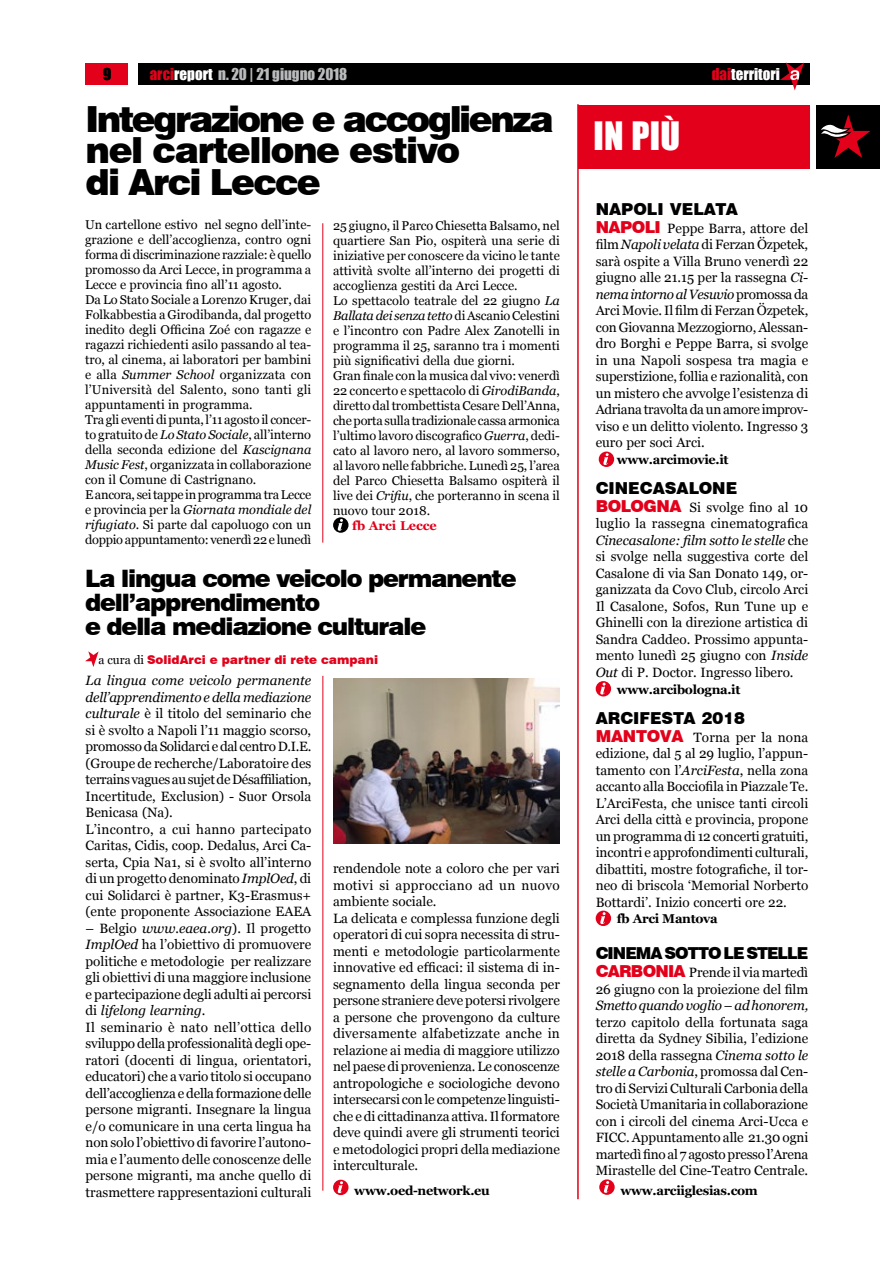
<style>
.page{position:relative;width:893px;height:1263px;background:#fff}
.page>*{position:absolute;margin:0;border:0;box-sizing:border-box;transform-origin:0 0}
.t1{font:900 36px/31.5px "Swiss 721 BT";letter-spacing:-.06em;color:#000}
.t2{font:36px "Impact";color:#fff}
.t3{font:900 24px/24px "Swiss 721 BT";letter-spacing:-.05em;color:#000}
.t4{font:900 16.5px "Swiss 721 BT";color:#000}
.t5{font:900 16.5px "Swiss 721 BT";letter-spacing:-.06em;color:#000}
.t6{font:900 16.5px "Swiss 721 BT";color:#e2001a}
.t7{font:15px "Impact";color:#b9bbbc}
.t8{font:15px "Impact";color:#fff}
.t9{font:15px "Impact";color:#000}
.t10{font:13.5px/16.5px "Georgia";color:#000;text-align:justify}
.t11{font:italic 13.5px "Georgia";letter-spacing:-.015em;color:#000}
.t12{font:12.75px/15px "Georgia";color:#000}
.t13{font:700 12.75px "Georgia";letter-spacing:-.025em;color:#000}
.t14{font:700 12.75px "Georgia";color:#e2001a}
.t15{font:900 12px "Swiss 721 BT";color:#e2001a}
.s1{color:#e2001a}
.s2{color:#fff}
.s3{font-style:italic}
.s4{font-family:"Georgia";font-weight:400;color:#000}
.s5{font-family:"Swiss 721 BT";font-weight:900;font-size:16.5px;color:#e2001a}
</style>
<div class="page">
<div style="left:85px;top:64px;width:43px;height:21px;background:#e2001a"></div>
<div style="left:138px;top:64px;width:672px;height:21px;background:#000"></div>
<div style="left:579px;top:105px;width:231px;height:63px;background:#e2001a"></div>
<div style="left:816px;top:105px;width:64px;height:63px;background:#000"></div>
<svg style="left:821px;top:114px;width:50px;height:44px"></svg>
<hr style="left:577px;top:104px;width:2px;height:1095px;background:#e2001a">
<svg style="left:780px;top:62px;width:24px;height:28px"></svg>
<div style="left:599px;top:452px;width:15px;height:15px;background:#e2001a;border-radius:50%"></div>
<svg style="left:603px;top:453px;width:6px;height:12px"></svg>
<div style="left:596px;top:681px;width:15px;height:15px;background:#e2001a;border-radius:50%"></div>
<svg style="left:600px;top:683px;width:6px;height:11px"></svg>
<div style="left:596px;top:911px;width:15px;height:15px;background:#e2001a;border-radius:50%"></div>
<svg style="left:600px;top:912px;width:6px;height:12px"></svg>
<svg style="left:599px;top:1179px;width:16px;height:16px"></svg>
<svg style="left:604px;top:1181px;width:5px;height:12px"></svg>
<svg style="left:85px;top:651px;width:14px;height:16px"></svg>
<div style="left:333px;top:1180px;width:15px;height:15px;background:#e2001a;border-radius:50%"></div>
<svg style="left:338px;top:1181px;width:5px;height:12px"></svg>
<hr style="left:322px;top:223px;width:1px;height:320px;background:#e2001a">
<svg style="left:333px;top:517px;width:15px;height:16px"></svg>
<svg style="left:338px;top:519px;width:5px;height:12px"></svg>
<hr style="left:322px;top:676px;width:1px;height:515px;background:#e2001a">
<img style="left:333px;top:679px;width:227px;height:164px">
<p class="t9" style="left:103px;top:62px;width:10px">9</p>
<p class="t7" style="left:150px;top:62px;width:199px"><span class="s1">arci</span><span class="s2">report</span> n. 20 | 21 giugno 2018</p>
<h1 class="t1" style="left:86px;top:103px;width:470px">Integrazione e accoglienza nel cartellone estivo<br>di Arci Lecce</h1>
<p class="t12" style="left:85px;top:217px;width:228px">Un cartellone estivo nel segno dell’inte&shy;grazione e dell’accoglienza, contro ogni forma di discriminazione razziale: è quello promosso da Arci Lecce, in programma a Lecce e provincia fino all’11 agosto.<br>Da Lo Stato Sociale a Lorenzo Kruger, dai Folkabbestia a Girodibanda, dal progetto inedito degli Officina Zoé con ragazze e ragazzi richiedenti asilo passando al tea&shy;tro, al cinema, ai laboratori per bambini e alla <span class="s3">Summer School</span> organizzata con l’Università del Salento, sono tanti gli appuntamenti in programma.<br>Tra gli eventi di punta, l’11 agosto il concer&shy;to gratuito de <span class="s3">Lo Stato Sociale</span>, all’interno della seconda edizione del <span class="s3">Kascignana Music Fest</span>, organizzata in collaborazione con il Comune di Castrignano.<br>E ancora, sei tappe in programma tra Lecce e provincia per la <span class="s3">Giornata mondiale del rifugiato</span>. Si parte dal capoluogo con un doppio appuntamento: venerdì 22 e lunedì</p>
<p class="t12" style="left:333px;top:218px;width:228px">25 giugno, il Parco Chiesetta Balsamo, nel quartiere San Pio, ospiterà una serie di iniziative per conoscere da vicino le tante attività svolte all’interno dei progetti di accoglienza gestiti da Arci Lecce.<br>Lo spettacolo teatrale del 22 giugno <span class="s3">La Ballata dei senza tetto</span> di Ascanio Celestini e l’incontro con Padre Alex Zanotelli in programma il 25, saranno tra i momenti più significativi della due giorni.<br>Gran finale con la musica dal vivo: venerdì 22 concerto e spettacolo di <span class="s3">GirodiBanda</span>, diretto dal trombettista Cesare Dell’Anna, che porta sulla tradizionale cassa armonica l’ultimo lavoro discografico <span class="s3">Guerra</span>, dedi&shy;cato al lavoro nero, al lavoro sommerso, al lavoro nelle fabbriche. Lunedì 25, l’area del Parco Chiesetta Balsamo ospiterà il live dei <span class="s3">Crifiu</span>, che porteranno in scena il nuovo tour 2018.</p>
<p class="t14" style="left:352px;top:517px;width:86px">fb Arci Lecce</p>
<h2 class="t3" style="left:85px;top:566px;width:433px">La lingua come veicolo permanente dell’apprendimento<br>e della mediazione culturale</h2>
<p class="t15" style="left:99px;top:652px;width:281px"><span class="s4">a cura di</span> SolidArci e partner di rete campani</p>
<p class="t10" style="left:86px;top:673px;width:227px;text-align:left"><span class="s3">La lingua come veicolo permanente dell’apprendimento e della mediazione culturale</span> è il titolo del seminario che si è svolto a Napoli l’11 maggio scorso, promosso da Solidarci e dal centro D.I.E. (Groupe de recherche/Laboratoire des terrains vagues au sujet de Désaffiliation, Incertitude, Exclusion) - Suor Orsola Benicasa (Na).<br>L’incontro, a cui hanno partecipato Caritas, Cidis, coop. Dedalus, Arci Ca&shy;serta, Cpia Na1, si è svolto all’interno di un progetto denominato <span class="s3">ImplOed</span>, di cui Solidarci è partner, K3-Erasmus+ (ente proponente Associazione EAEA</p>
<p class="t10" style="left:86px;top:920px;width:227px;text-align:left">– Belgio <span class="s3">www.eaea.org</span>). Il progetto <span class="s3">ImplOed</span> ha l’obiettivo di promuovere politiche e metodologie per realizzare gli obiettivi di una maggiore inclusione e partecipazione degli adulti ai percorsi di <span class="s3">lifelong learning</span>.<br>Il seminario è nato nell’ottica dello sviluppo della professionalità degli ope&shy;ratori (docenti di lingua, orientatori, educatori) che a vario titolo si occupano dell’accoglienza e della formazione delle persone migranti. Insegnare la lingua e/o comunicare in una certa lingua ha non solo l’obiettivo di favorire l’autono&shy;mia e l’aumento delle conoscenze delle persone migranti, ma anche quello di trasmettere rappresentazioni culturali</p>
<p class="t10" style="left:333px;top:861px;width:228px;text-align:left">rendendole note a coloro che per vari motivi si approcciano ad un nuovo ambiente sociale.<br>La delicata e complessa funzione degli operatori di cui sopra necessita di stru&shy;menti e metodologie particolarmente innovative ed efficaci: il sistema di in&shy;segnamento della lingua seconda per persone straniere deve potersi rivolgere a persone che provengono da culture diversamente alfabetizzate anche in relazione ai media di maggiore utilizzo nel paese di provenienza. Le conoscenze antropologiche e sociologiche devono intersecarsi con le competenze linguisti&shy;che e di cittadinanza attiva. Il formatore deve quindi avere gli strumenti teorici e metodologici propri della mediazione interculturale.</p>
<p class="t13" style="left:354px;top:1182px;width:137px">www.oed-network.eu</p>
<h1 class="t2" style="left:594px;top:108px;width:88px">in più</h1>
<p class="t8" style="left:712px;top:62px;width:70px"><span class="s1">dai</span>territori</p>
<p class="t4" style="left:596px;top:199px;width:121px">napoli velata</p>
<p class="t10" style="left:596px;top:220px;width:214px"><span class="s5">NAPOLI</span> Peppe Barra, attore del film <span class="s3">Napoli velata</span> di Ferzan Özpetek, sarà ospite a Villa Bruno venerdì 22 giugno alle 21.15 per la rassegna <span class="s3">Ci&shy;nema intorno al Vesuvio</span> promossa da Arci Movie. Il film di Ferzan Özpetek, con Giovanna Mezzogiorno, Alessan&shy;dro Borghi e Peppe Barra, si svolge in una Napoli sospesa tra magia e superstizione, follia e razionalità, con un mistero che avvolge l’esistenza di Adriana travolta da un amore improv&shy;viso e un delitto violento. Ingresso 3 euro per soci Arci.</p>
<p class="t13" style="left:617px;top:451px;width:113px">www.arcimovie.it</p>
<p class="t4" style="left:596px;top:478px;width:58px">cinecasa</p>
<p class="t4" style="left:689px;top:478px;width:50px">lone</p>
<p class="t6" style="left:596px;top:496px;width:25px">BOLO</p>
<p class="t10" style="left:596px;top:499px;width:214px;text-indent:48px"><span class="s5">GNA</span> Si svolge fino al 10 luglio la rassegna cinematografica <span class="s3">Cinecasalone: film sotto le stelle</span> che si svolge nella suggestiva corte del Casalone di via San Donato 149, or&shy;ganizzata da Covo Club, circolo Arci Il Casalone, Sofos, Run Tune up e Ghinelli con la direzione artistica di Sandra Caddeo. Prossimo appunta&shy;mento lunedì 25 giugno con <span class="s3">Inside Out</span> di P. Doctor. Ingresso libero.</p>
<p class="t13" style="left:617px;top:681px;width:125px">www.arcibologna.it</p>
<p class="t4" style="left:596px;top:708px;width:79px">Arcifesta</p>
<p class="t4" style="left:702px;top:708px;width:45px">2018</p>
<p class="t10" style="left:596px;top:729px;width:214px"><span class="s5">MANTOVA</span> Torna per la nona edizione, dal 5 al 29 luglio, l’appun&shy;tamento con l’<span class="s3">ArciFesta</span>, nella zona accanto alla Bocciofila in Piazzale Te.<br>L’ArciFesta, che unisce tanti circoli Arci della città e provincia, propone un programma di 12 concerti gratuiti, incontri e approfondimenti culturali, dibattiti, mostre fotografiche, il tor&shy;neo di briscola ‘Memorial Norberto Bottardi’. Inizio concerti ore 22.</p>
<p class="t13" style="left:617px;top:910px;width:102px">fb Arci Mantova</p>
<p class="t5" style="left:596px;top:943px;width:214px">ci nema sotto le stelle</p>
<p class="t10" style="left:596px;top:965px;width:214px"><span class="s5">CARBON IA</span> Prende il via martedì<br>26 giugno con la proiezione del film</p>
<p class="t11" style="left:596px;top:997px;width:214px">Smetto quando voglio – ad honorem,</p>
<p class="t10" style="left:596px;top:1014px;width:214px">terzo capitolo della fortunata saga diretta da Sydney Sibilia, l’edizione 2018 della rassegna <span class="s3">Cinema sotto le stelle a Carbonia</span>, promossa dal Cen&shy;tro di Servizi Culturali Carbonia della Società Umanitaria in collaborazione con i circoli del cinema Arci-Ucca e FICC. Appuntamento alle 21.30 ogni martedì fino al 7 agosto presso l’Arena Mirastelle del Cine-Teatro Centrale.</p>
<p class="t13" style="left:620px;top:1182px;width:139px">www.arciiglesias.com</p>
</div>
